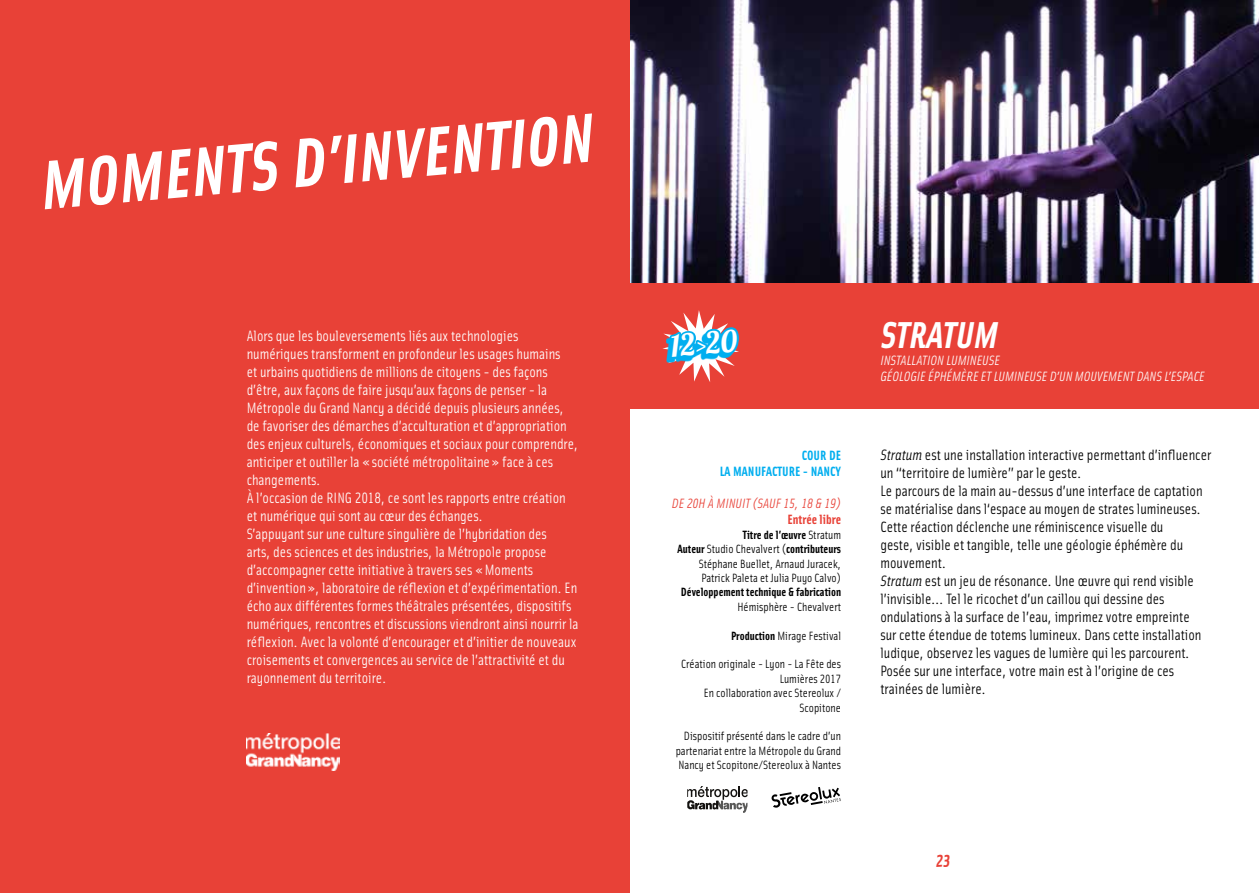
<style>
.page{position:relative;width:1259px;height:893px;background:#fff}
.page>*{position:absolute;margin:0;border:0;box-sizing:border-box;transform-origin:0 0}
.t1{font:italic 69.3px "Solex Bold Lining";color:#fff}
.t2{font:italic 37.5px "Solex Bold Lining";color:#fff}
.t3{font:30.15px "Lobster 1.3";color:#fff}
.t4{font:15px/18px "Solex Regular Lining";color:#fff}
.t5{font:15px/18px "Solex Regular Lining";color:#000}
.t6{font:italic 13.5px/16.2px "Solex Regular Lining";color:#fff}
.t7{font:italic 13.5px "Solex Regular Lining";color:#e84137}
.t8{font:13.5px/16.2px "Solex Bold Lining";color:#00aeef;text-align:right}
.t9{font:13.5px "Solex Bold Lining";color:#e84137}
.t10{font:12px/14.4px "Solex Regular Lining";color:#000}
.t11{font:12px/14.4px "Solex Bold Lining";color:#000;text-align:right}
.s1{font-family:"Solex Regular Lining"}
.s2{font-family:"Solex Bold Lining"}
.s3{font-style:italic}
</style>
<div class="page">
<div style="left:629px;top:251px;width:630px;height:157px;background:#e84137"></div>
<div style="left:0;top:0;width:629px;height:893px;background:#e84137"></div>
<img style="left:631px;top:0;width:628px;height:283px">
<svg style="left:662px;top:256px;width:78px;height:153px"></svg>
<svg style="left:771px;top:787px;width:70px;height:21px"></svg>
<svg style="left:687px;top:786px;width:60px;height:27px"></svg>
<img style="left:247px;top:733px;width:92px;height:37px">
<h1 class="t1" style="left:245px;top:122px;width:128px;rotate:-5deg">S D’INVENTION</h1>
<h1 class="t1" style="left:37px;top:140px;width:36px;rotate:-5deg">MOMENT</h1>
<p class="t4" style="left:247px;top:327px;width:333px">Alors que les bouleversements liés aux technologies numériques transforment en profondeur les usages humains<br>et urbains quotidiens de millions de citoyens - des façons d’être, aux façons de faire jusqu’aux façons de penser - la Métropole du Grand Nancy a décidé depuis plusieurs années, de favoriser des démarches d’acculturation et d’appropriation des enjeux culturels, économiques et sociaux pour comprendre, anticiper et outiller la «société métropolitaine» face à ces changements.<br>À l’occasion de RING 2018, ce sont les rapports entre création et numérique qui sont au cœur des échanges.<br>S’appuyant sur une culture singulière de l’hybridation des<br>arts, des sciences et des industries, la Métropole propose d’accompagner cette initiative à travers ses «Moments d’invention», laboratoire de réflexion et d’expérimentation. En écho aux différentes formes théâtrales présentées, dispositifs numériques, rencontres et discussions viendront ainsi nourrir la réflexion. Avec la volonté d’encourager et d’initier de nouveaux croisements et convergences au service de l’attractivité et du rayonnement du territoire.</p>
<h3 class="t3" style="left:669px;top:327px;width:68px;rotate:-5deg">12&gt;20</h3>
<p class="t8" style="left:720px;top:446px;width:123px">Cour de<br>la Manufacture - nancy</p>
<p class="t7" style="left:672px;top:495px;width:171px">DE 20H À MINUIT (SAUF 15, 18 &amp; 19)</p>
<p class="t9" style="left:787px;top:511px;width:55px">Entrée libre</p>
<p class="t11" style="left:677px;top:527px;width:165px">Titre de l’œuvre <span class="s1">Stratum<br></span>Auteur <span class="s1">Studio Chevalvert (</span>contributeurs</p>
<p class="t10" style="left:699px;top:556px;width:144px">Stéphane Buellet, Arnaud Juracek,<br>Patrick Paleta et Julia Puyo Calvo)</p>
<p class="t11" style="left:681px;top:584px;width:162px">Développement technique &amp; fabrication</p>
<p class="t10" style="left:737px;top:599px;width:105px">Hémisphère - Chevalvert</p>
<p class="t10" style="left:731px;top:628px;width:112px"><span class="s2">Production</span> Mirage Festival</p>
<p class="t10" style="left:681px;top:657px;width:161px;text-align:right">Création originale - Lyon - La Fête des<br>Lumières 2017<br>En collaboration avec Stereolux /<br>Scopitone</p>
<p class="t10" style="left:675px;top:729px;width:167px;text-align:justify;text-indent:8px">Dispositif présenté dans le cadre d’un partenariat entre la Métropole du Grand Nancy et Scopitone/Stereolux à Nantes</p>
<h2 class="t2" style="left:880px;top:311px;width:118px">STRATUM</h2>
<p class="t6" style="left:880px;top:351px;width:121px">INSTALLATION LUMINEUSE<br>GÉOLOGIE</p>
<p class="t6" style="left:928px;top:367px;width:8px">ÉPHÉM</p>
<p class="t6" style="left:961px;top:367px;width:40px">ÈREETLUMINEU</p>
<p class="t6" style="left:1036px;top:367px;width:47px">SE D’UN MOUVEMENT</p>
<p class="t6" style="left:1136px;top:367px;width:52px">DANS L’ESPACE</p>
<p class="t5" style="left:880px;top:445px;width:332px"><span class="s3">STRATUM</span> est une installation interactive permettant d’influencer un “territoire de lumière” par le geste.<br>Le parcours de la main au-dessus d’une interface de captation se matérialise dans l‘espace au moyen de strates lumineuses.<br>Cette réaction déclenche une réminiscence visuelle du<br>geste, visible et tangible, telle une géologie éphémère du mouvement.<br><span class="s3">STRATUM</span> est un jeu de résonance. Une œuvre qui rend visible l’invisible... Tel le ricochet d’un caillou qui dessine des ondulations à la surface de l’eau, imprimez votre empreinte<br>sur cette étendue de totems lumineux. Dans cette installation ludique, observez les vagues de lumière qui les parcourent.<br>Posée sur une interface, votre main est à l’origine de ces trainées de lumière.</p>
</div>
